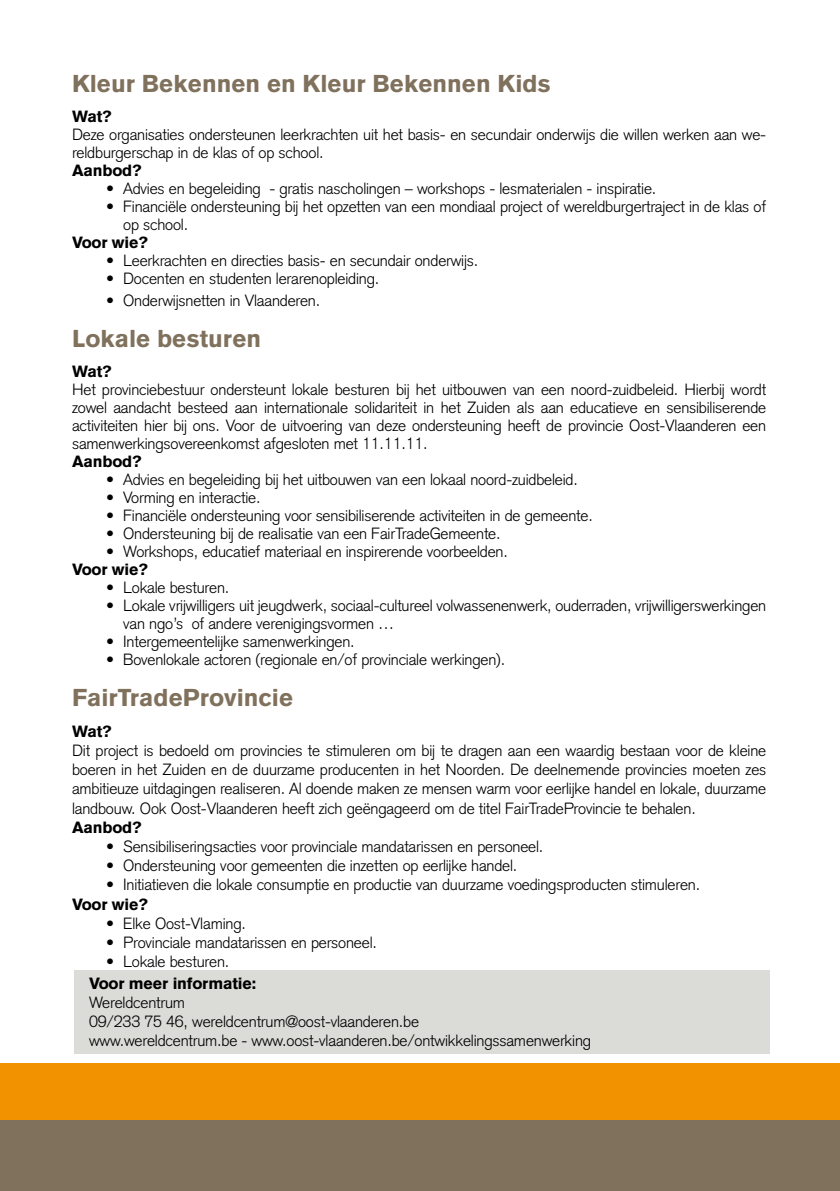
<style>
.page{position:relative;width:840px;height:1191px;background:#fff}
.page>*{position:absolute;margin:0;border:0;box-sizing:border-box;transform-origin:0 0}
.t1{font:900 24px "Akzidenz Grotesk";color:#80715d}
.t2{font:300 16px/18px "Akzidenz Grotesk";letter-spacing:-.01em;color:#000}
.t3{font:900 16px "Akzidenz Grotesk";letter-spacing:-.01em;color:#000}
</style>
<div class="page">
<div style="left:74px;top:970px;width:695px;height:84px;background:#dbdbd7"></div>
<div style="left:0;top:1117px;width:839px;height:74px;background:#80715d"></div>
<div style="left:0;top:1063px;width:839px;height:56px;background:#f39200"></div>
<h1 class="t1" style="left:72px;top:69px;width:480px">Kleur Bekennen en Kleur Bekennen Kids</h1>
<p class="t3" style="left:72px;top:107px;width:41px">Wat?</p>
<p class="t2" style="left:72px;top:126px;width:695px">Deze organisaties ondersteunen leerkrachten uit het basis- en secundair onderwijs die willen werken aan we&shy;reldburgerschap in de klas of op school.</p>
<p class="t3" style="left:72px;top:161px;width:71px">Aanbod?</p>
<p class="t2" style="left:106px;top:180px;width:551px">• Advies en begeleiding - gratis nascholingen – workshops - lesmaterialen - inspiratie.</p>
<p class="t2" style="left:123px;top:198px;width:644px;text-indent:-17px">• Financiële ondersteuning bij het opzetten van een mondiaal project of wereldburgertraject in de klas of op school.</p>
<p class="t3" style="left:72px;top:233px;width:78px">Voor wie?</p>
<p class="t2" style="left:106px;top:252px;width:373px">• Leerkrachten en directies basis- en secundair onderwijs.</p>
<p class="t2" style="left:106px;top:270px;width:274px">• Docenten en studenten lerarenopleiding.</p>
<p class="t2" style="left:106px;top:291px;width:215px">• Onderwijsnetten in Vlaanderen.</p>
<h1 class="t1" style="left:72px;top:324px;width:190px">Lokale besturen</h1>
<p class="t3" style="left:72px;top:361px;width:41px">Wat?</p>
<p class="t2" style="left:72px;top:380px;width:695px;text-align:justify">Het provinciebestuur ondersteunt lokale besturen bij het uitbouwen van een noord-zuidbeleid. Hierbij wordt zowel aandacht besteed aan internationale solidariteit in het Zuiden als aan educatieve en sensibiliserende activiteiten hier bij ons. Voor de uitvoering van deze ondersteuning heeft de provincie Oost-Vlaanderen een samenwerkingsovereenkomst afgesloten met 11.11.11.</p>
<p class="t3" style="left:72px;top:451px;width:71px">Aanbod?</p>
<p class="t2" style="left:106px;top:470px;width:473px">• Advies en begeleiding bij het uitbouwen van een lokaal noord-zuidbeleid.</p>
<p class="t2" style="left:106px;top:488px;width:156px">• Vorming en interactie.</p>
<p class="t2" style="left:106px;top:506px;width:488px">• Financiële ondersteuning voor sensibiliserende activiteiten in de gemeente.</p>
<p class="t2" style="left:106px;top:524px;width:396px">• Ondersteuning bij de realisatie van een FairTradeGemeente.</p>
<p class="t2" style="left:106px;top:542px;width:403px">• Workshops, educatief materiaal en inspirerende voorbeelden.</p>
<p class="t3" style="left:72px;top:559px;width:78px">Voor wie?</p>
<p class="t2" style="left:106px;top:578px;width:125px">• Lokale besturen.</p>
<p class="t2" style="left:123px;top:596px;width:644px;text-indent:-17px">• Lokale vrijwilligers uit jeugdwerk, sociaal-cultureel volwassenenwerk, ouderraden, vrijwilligerswerkingen van ngo’s of andere verenigingsvormen …</p>
<p class="t2" style="left:106px;top:632px;width:250px">• Intergemeentelijke samenwerkingen.</p>
<p class="t2" style="left:106px;top:650px;width:400px">• Bovenlokale actoren (regionale en/of provinciale werkingen).</p>
<h1 class="t1" style="left:72px;top:682px;width:222px">FairTradeProvincie</h1>
<p class="t3" style="left:72px;top:721px;width:41px">Wat?</p>
<p class="t2" style="left:72px;top:741px;width:695px;line-height:19.2px;text-align:justify">Dit project is bedoeld om provincies te stimuleren om bij te dragen aan een waardig bestaan voor de kleine boeren in het Zuiden en de duurzame producenten in het Noorden. De deelnemende provincies moeten zes ambitieuze uitdagingen realiseren. Al doende maken ze mensen warm voor eerlijke handel en lokale, duurzame landbouw. Ook Oost-Vlaanderen heeft zich geëngageerd om de titel FairTradeProvincie te behalen.</p>
<p class="t3" style="left:72px;top:817px;width:71px">Aanbod?</p>
<p class="t2" style="left:106px;top:837px;width:438px">• Sensibiliseringsacties voor provinciale mandatarissen en personeel.</p>
<p class="t2" style="left:106px;top:856px;width:412px">• Ondersteuning voor gemeenten die inzetten op eerlijke handel.</p>
<p class="t2" style="left:106px;top:876px;width:595px">• Initiatieven die lokale consumptie en productie van duurzame voedingsproducten stimuleren.</p>
<p class="t3" style="left:72px;top:894px;width:78px">Voor wie?</p>
<p class="t2" style="left:106px;top:914px;width:141px">• Elke Oost-Vlaming.</p>
<p class="t2" style="left:106px;top:933px;width:272px">• Provinciale mandatarissen en personeel.</p>
<p class="t2" style="left:106px;top:952px;width:125px">• Lokale besturen.</p>
<p class="t3" style="left:89px;top:973px;width:168px">Voor meer informatie:</p>
<p class="t2" style="left:89px;top:993px;width:503px;line-height:19.2px">Wereldcentrum<br>09/233 75 46, wereldcentrum@oost-vlaanderen.be<br>www.wereldcentrum.be - www.oost-vlaanderen.be/ontwikkelingssamenwerking</p>
</div>
